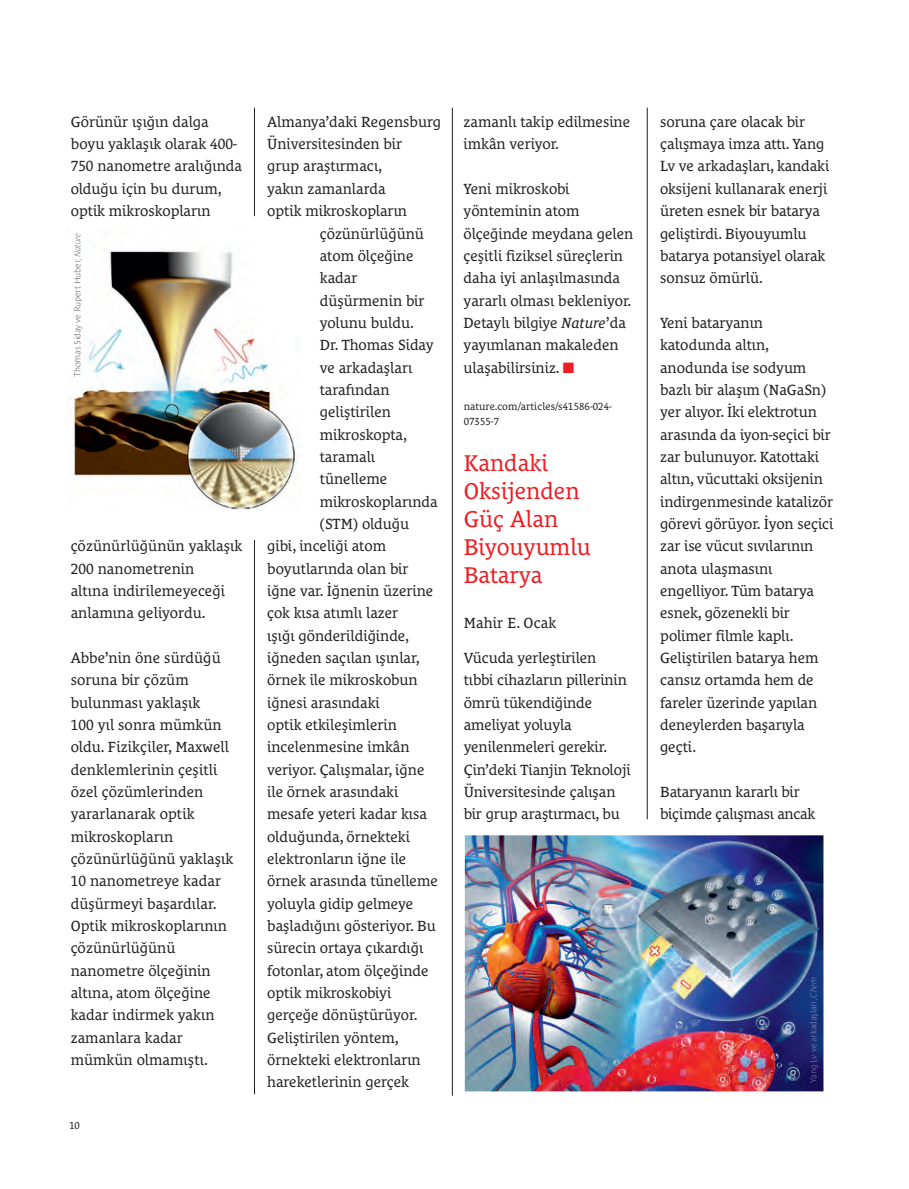
<style>
.page{position:relative;width:909px;height:1189px;background:#fff}
.page>*{position:absolute;margin:0;border:0;box-sizing:border-box;transform-origin:0 0}
.t1{font:23.25px/27.9px "Le Monde Courrier Pro";color:#ee1d23}
.t2{font:15px/22.4px "Le Monde Courrier Pro";color:#231f20}
.t3{font:15px/22.4px "Le Monde Courrier Pro";letter-spacing:-.02em;color:#231f20}
.t4{font:10.5px/15px "Le Monde Courrier Pro";letter-spacing:.01em;color:#231f20}
.t5{font:10.35px "Le Monde Courrier Pro";color:#231f20}
.t6{font:300 expanded 9px "Le Monde Sans Pro";letter-spacing:-.02em;color:#535355}
.t7{font:300 expanded 9px "Le Monde Sans Pro";letter-spacing:-.02em;color:#9496be}
.t8{font:300 expanded 9px "Le Monde Sans Pro";color:#8f8ab0}
.s1{font-style:italic}
.s2{color:#8c87ac}
.s3{color:#918eb5}
.s4{color:#9396be}
.s5{color:#9498c1}
.s6{color:#979ac4}
.s7{font-style:italic;color:#9699c2}
</style>
<div class="page">
<hr style="left:254px;top:540px;width:1px;height:553px;background:#231f20">
<hr style="left:646px;top:108px;width:1px;height:711px;background:#231f20">
<hr style="left:452px;top:108px;width:1px;height:987px;background:#231f20">
<img style="left:70px;top:249px;width:229px;height:261px">
<hr style="left:254px;top:108px;width:1px;height:108px;background:#231f20">
<img style="left:74px;top:259px;width:8px;height:118px">
<img style="left:74px;top:249px;width:6px;height:7px">
<img style="left:464px;top:835px;width:359px;height:256px">
<img style="left:809px;top:999px;width:9px;height:83px">
<img style="left:809px;top:977px;width:7px;height:19px">
<p class="t2" style="left:71px;top:111px;width:173px">Görünür ışığın dalga boyu yaklaşık olarak 400-<br>750 nanometre aralığında olduğu için bu durum, optik mikroskopların</p>
<p class="t6" style="left:74px;top:377px;width:145px;rotate:-90deg">Thomas Siday ve Rupert Huber, <span class="s1">Nature</span></p>
<p class="t2" style="left:71px;top:535px;width:173px">çözünürlüğünün yaklaşık<br>200 nanometrenin<br>altına indirilemeyeceği anlamına geliyordu.</p>
<p class="t2" style="left:71px;top:647px;width:164px">Abbe’nin öne sürdüğü soruna bir çözüm bulunması yaklaşık<br>100 yıl sonra mümkün oldu. Fizikçiler, Maxwell denklemlerinin çeşitli özel çözümlerinden yararlanarak optik mikroskopların çözünürlüğünü yaklaşık<br>10 nanometreye kadar düşürmeyi başardılar.<br>Optik mikroskoplarının çözünürlüğünü nanometre ölçeğinin altına, atom ölçeğine kadar indirmek yakın zamanlara kadar mümkün olmamıştı.</p>
<p class="t5" style="left:69px;top:1120px;width:12px">10</p>
<p class="t2" style="left:267px;top:111px;width:175px">Almanya’daki Regensburg<br>Üniversitesinden bir<br>grup araştırmacı,<br>yakın zamanlarda<br>optik mikroskopların</p>
<p class="t2" style="left:320px;top:223px;width:105px">çözünürlüğünü</p>
<p class="t2" style="left:320px;top:245px;width:95px">atom ölçeğine</p>
<p class="t2" style="left:320px;top:268px;width:39px">kadar</p>
<p class="t2" style="left:320px;top:290px;width:106px">düşürmenin bir</p>
<p class="t2" style="left:320px;top:312px;width:95px">yolunu buldu.</p>
<p class="t2" style="left:320px;top:334px;width:115px">Dr. Thomas Siday</p>
<p class="t2" style="left:320px;top:357px;width:94px">ve arkadaşları</p>
<p class="t2" style="left:320px;top:379px;width:71px">tarafından</p>
<p class="t2" style="left:320px;top:401px;width:73px">geliştirilen</p>
<p class="t2" style="left:320px;top:424px;width:89px">mikroskopta,</p>
<p class="t2" style="left:320px;top:446px;width:57px">taramalı</p>
<p class="t2" style="left:320px;top:468px;width:69px">tünelleme</p>
<p class="t2" style="left:320px;top:491px;width:119px">mikroskoplarında</p>
<p class="t2" style="left:320px;top:513px;width:91px">(STM) olduğu</p>
<p class="t2" style="left:267px;top:535px;width:120px">gibi, inceliği atom</p>
<p class="t2" style="left:267px;top:558px;width:143px">boyutlarında olan bir</p>
<p class="t2" style="left:267px;top:580px;width:168px">iğne var. İğnenin üzerine</p>
<p class="t2" style="left:267px;top:602px;width:132px">çok kısa atımlı lazer</p>
<p class="t2" style="left:267px;top:625px;width:143px">ışığı gönderildiğinde,</p>
<p class="t2" style="left:267px;top:647px;width:154px">iğneden saçılan ışınlar,</p>
<p class="t2" style="left:267px;top:669px;width:152px">örnek ile mikroskobun</p>
<p class="t2" style="left:267px;top:692px;width:114px">iğnesi arasındaki</p>
<p class="t2" style="left:267px;top:714px;width:131px">optik etkileşimlerin</p>
<p class="t2" style="left:267px;top:736px;width:144px">incelenmesine imkân</p>
<p class="t2" style="left:267px;top:759px;width:159px">veriyor. Çalışmalar, iğne</p>
<p class="t2" style="left:267px;top:781px;width:133px">ile örnek arasındaki</p>
<p class="t2" style="left:267px;top:803px;width:161px">mesafe yeteri kadar kısa</p>
<p class="t2" style="left:267px;top:826px;width:144px">olduğunda, örnekteki</p>
<p class="t2" style="left:267px;top:848px;width:141px">elektronların iğne ile</p>
<p class="t2" style="left:267px;top:870px;width:172px">örnek arasında tünelleme</p>
<p class="t2" style="left:267px;top:892px;width:148px">yoluyla gidip gelmeye</p>
<p class="t2" style="left:267px;top:915px;width:170px">başladığını gösteriyor. Bu</p>
<p class="t2" style="left:267px;top:937px;width:158px">sürecin ortaya çıkardığı</p>
<p class="t2" style="left:267px;top:959px;width:163px">fotonlar, atom ölçeğinde</p>
<p class="t2" style="left:267px;top:982px;width:126px">optik mikroskobiyi</p>
<p class="t2" style="left:267px;top:1004px;width:152px">gerçeğe dönüştürüyor.</p>
<p class="t2" style="left:267px;top:1026px;width:133px">Geliştirilen yöntem,</p>
<p class="t2" style="left:267px;top:1049px;width:155px">örnekteki elektronların</p>
<p class="t2" style="left:267px;top:1071px;width:143px">hareketlerinin gerçek</p>
<p class="t2" style="left:463px;top:111px;width:168px">zamanlı takip edilmesine imkân veriyor.</p>
<p class="t2" style="left:463px;top:178px;width:171px">Yeni mikroskobi yönteminin atom ölçeğinde meydana gelen çeşitli fiziksel süreçlerin daha iyi anlaşılmasında yararlı olması bekleniyor.<br>Detaylı bilgiye <span class="s1">Nature</span>’da yayımlanan makaleden ulaşabilirsiniz.</p>
<p class="t4" style="left:463px;top:399px;width:150px">nature.com/articles/s41586-024-<br>07355-7</p>
<h1 class="t1" style="left:463px;top:450px;width:129px">Kandaki<br>Oksijenden<br>Güç Alan<br>Biyouyumlu<br>Batarya</h1>
<p class="t2" style="left:463px;top:613px;width:94px">Mahir E. Ocak</p>
<p class="t2" style="left:463px;top:647px;width:168px">Vücuda yerleştirilen<br>tıbbi cihazların pillerinin ömrü tükendiğinde ameliyat yoluyla yenilenmeleri gerekir.<br>Çin’deki Tianjin Teknoloji<br>Üniversitesinde çalışan bir grup araştırmacı, bu</p>
<p class="t2" style="left:660px;top:111px;width:171px">soruna çare olacak bir çalışmaya imza attı. Yang<br>Lv ve arkadaşları, kandaki oksijeni kullanarak enerji üreten esnek bir batarya geliştirdi. Biyouyumlu batarya potansiyel olarak sonsuz ömürlü.</p>
<p class="t2" style="left:660px;top:312px;width:175px">Yeni bataryanın katodunda altın, anodunda ise sodyum bazlı bir alaşım (NaGaSn) yer alıyor. İki elektrotun arasında da iyon-seçici bir zar bulunuyor. Katottaki altın, vücuttaki oksijenin indirgenmesinde katalizör görevi görüyor. İyon seçici zar ise vücut sıvılarının anota ulaşmasını engelliyor. Tüm batarya esnek, gözenekli bir polimer filmle kaplı.<br>Geliştirilen batarya hem cansız ortamda hem de fareler üzerinde yapılan deneylerden başarıyla geçti.</p>
<p class="t3" style="left:660px;top:781px;width:156px">Bataryanın kararlı bir biçimde çalışması ancak</p>
<p class="t7" style="left:809px;top:1082px;width:107px;rotate:-90deg"><span class="s2">Yan</span> <span class="s3">Lv</span> <span class="s4">ve a</span>rkad<span class="s5">aşla</span><span class="s6">rı,</span> <span class="s7">Chem</span></p>
<p class="t8" style="left:809px;top:1068px;width:6px;rotate:-90deg">g</p>
</div>
